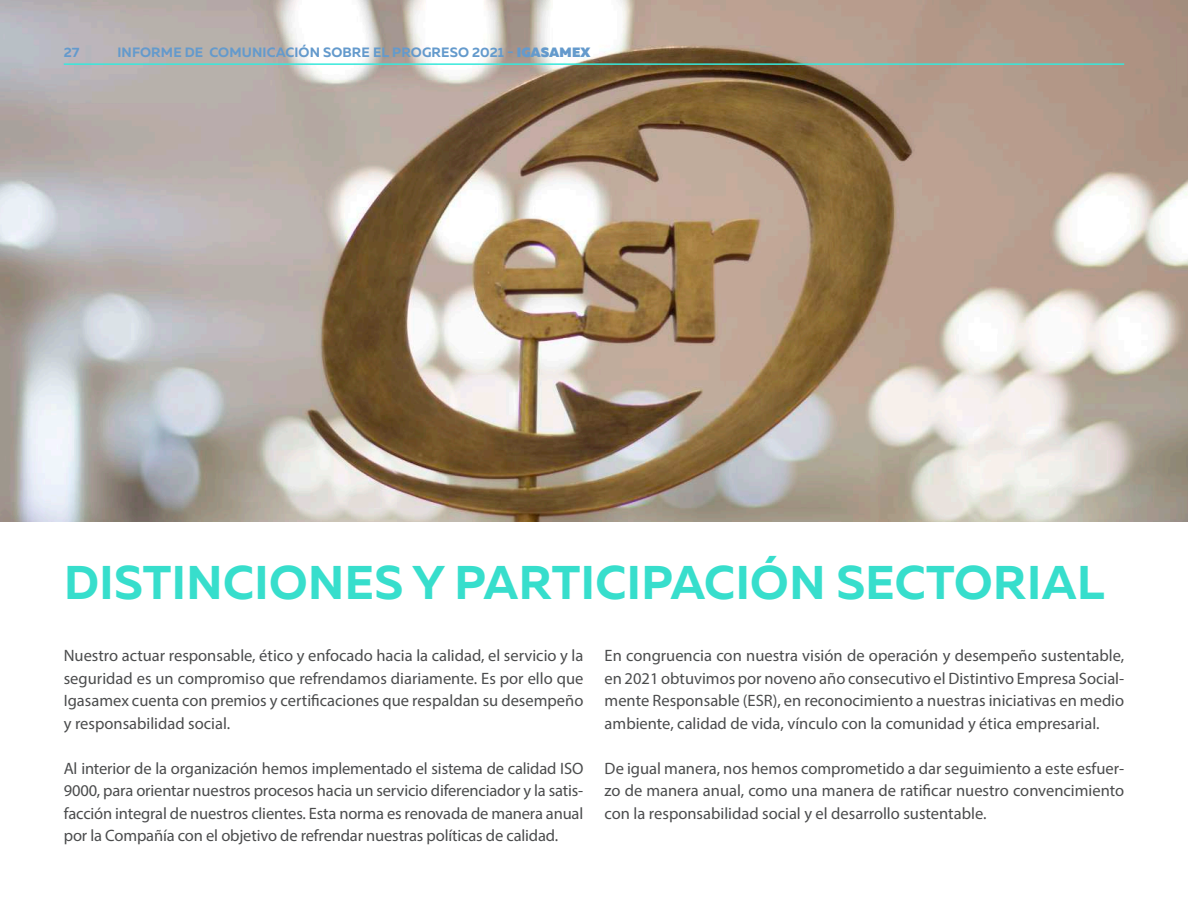
<style>
.page{position:relative;width:1188px;height:918px;background:#fff}
.page>*{position:absolute;margin:0;border:0;box-sizing:border-box;transform-origin:0 0}
.t1{font:700 47.25px "Muller";letter-spacing:.01em;color:#37decc}
.t2{font:16.5px/22.5px "Myriad Pro";color:#4b4c4d;text-align:justify}
.t3{font:700 13.5px "Muller";letter-spacing:.01em;color:#649acc}
.s1{font-weight:900}
</style>
<div class="page">
<img style="left:0;top:0;width:1188px;height:522px">
<hr style="left:64px;top:63px;width:1060px;height:2px;background:#37e8db">
<p class="t3" style="left:64px;top:44px;width:17px">27</p>
<p class="t3" style="left:117px;top:44px;width:475px">INFORME DE COMUNICACIÓN SOBRE EL PROGRESO 2021 - <span class="s1">IGASAMEX</span></p>
<h1 class="t1" style="left:64px;top:553px;width:1042px">DISTINCIONES Y PARTICIPACIÓN SECTORIAL</h1>
<p class="t2" style="left:64px;top:644px;width:521px">Nuestro actuar responsable, ético y enfocado hacia la calidad, el servicio y la seguridad es un compromiso que refrendamos diariamente. Es por ello que Igasamex cuenta con premios y certificaciones que respaldan su desempeño y responsabilidad social.</p>
<p class="t2" style="left:64px;top:757px;width:521px">Al interior de la organización hemos implementado el sistema de calidad ISO 9000, para orientar nuestros procesos hacia un servicio diferenciador y la satis&shy;facción integral de nuestros clientes. Esta norma es renovada de manera anual por la Compañía con el objetivo de refrendar nuestras políticas de calidad.</p>
<p class="t2" style="left:605px;top:644px;width:521px">En congruencia con nuestra visión de operación y desempeño sustentable, en 2021 obtuvimos por noveno año consecutivo el Distintivo Empresa Social&shy;mente Responsable (ESR), en reconocimiento a nuestras iniciativas en medio ambiente, calidad de vida, vínculo con la comunidad y ética empresarial.</p>
<p class="t2" style="left:605px;top:757px;width:521px">De igual manera, nos hemos comprometido a dar seguimiento a este esfuer&shy;zo de manera anual, como una manera de ratificar nuestro convencimiento con la responsabilidad social y el desarrollo sustentable.</p>
</div>
